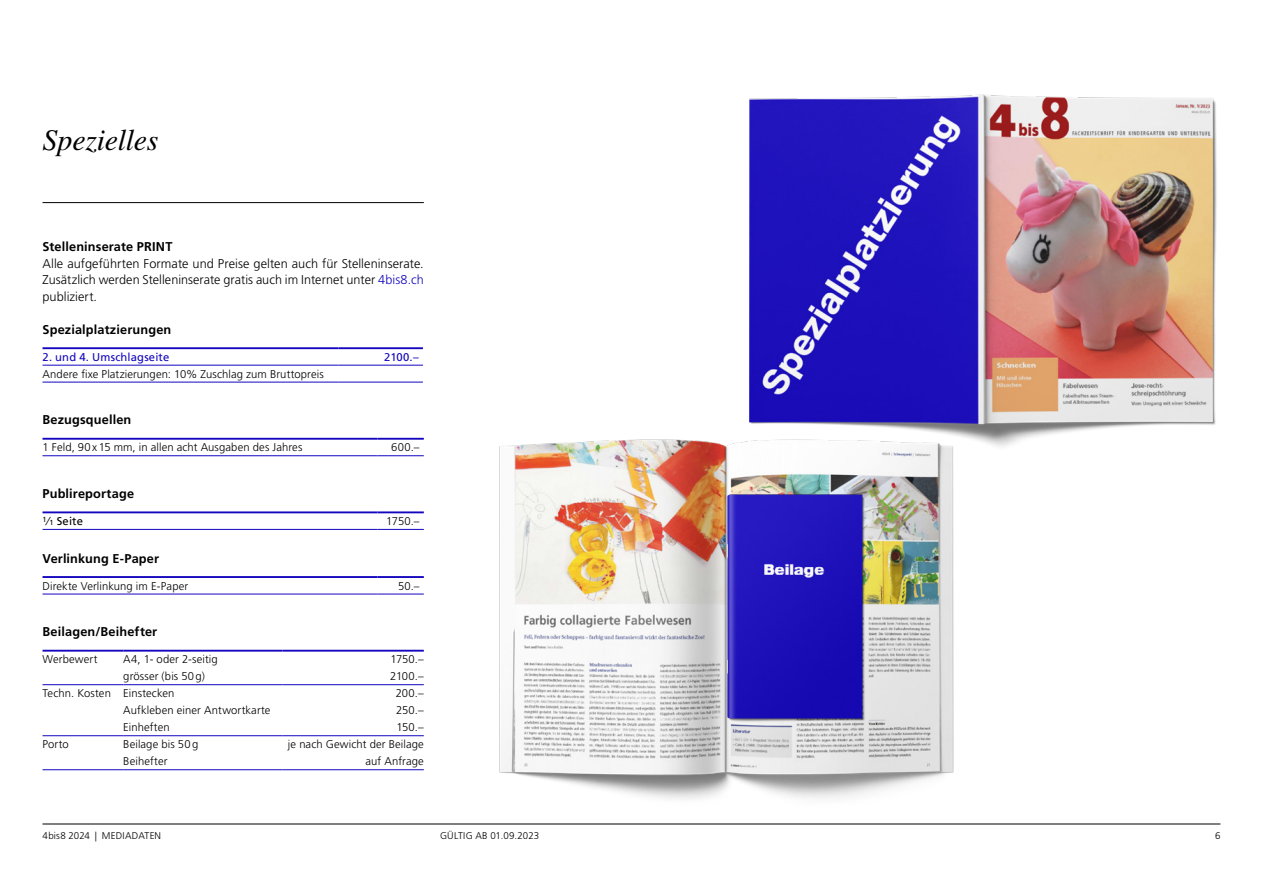
<style>
.page{position:relative;width:1263px;height:893px;background:#fff}
.page>*{position:absolute;margin:0;border:0;box-sizing:border-box;transform-origin:0 0}
.t1{font:italic 30px "Times LT Std";letter-spacing:-.01em;color:#000}
.t2{font:300 12.75px/16.5px "Frutiger LT Std";letter-spacing:.005em;color:#000;text-align:justify}
.t3{font:700 12.75px "Frutiger LT Std";letter-spacing:.01em;color:#000}
.t4{font:300 11.25px "Frutiger LT Std";letter-spacing:.01em;color:#000}
.t5{font:11.25px "Frutiger LT Std";letter-spacing:.015em;color:#1405be}
.t6{font:11.25px "Frutiger LT Std";letter-spacing:.015em;color:#000}
.t7{font:300 9.75px "Frutiger LT Std";letter-spacing:.01em;color:#000}
.s1{color:#1405be}
.s2{font-size:7.35px}
</style>
<div class="page">
<hr style="left:43px;top:824px;width:1177px;height:1px;background:#000">
<hr style="left:43px;top:365px;width:296px;height:1px;background:#1405be">
<hr style="left:339px;top:365px;width:84px;height:1px;background:#1405be">
<hr style="left:43px;top:382px;width:296px;height:1px;background:#1405be">
<hr style="left:339px;top:382px;width:84px;height:1px;background:#1405be">
<hr style="left:43px;top:347px;width:296px;height:2px;background:#1405be">
<hr style="left:339px;top:347px;width:84px;height:2px;background:#1405be">
<hr style="left:43px;top:455px;width:334px;height:1px;background:#1405be">
<hr style="left:377px;top:455px;width:47px;height:1px;background:#1405be">
<hr style="left:43px;top:438px;width:334px;height:2px;background:#1405be">
<hr style="left:377px;top:438px;width:47px;height:2px;background:#1405be">
<hr style="left:43px;top:529px;width:334px;height:1px;background:#1405be">
<hr style="left:377px;top:529px;width:47px;height:1px;background:#1405be">
<hr style="left:43px;top:511px;width:334px;height:2px;background:#1405be">
<hr style="left:377px;top:511px;width:47px;height:2px;background:#1405be">
<hr style="left:43px;top:594px;width:334px;height:1px;background:#1405be">
<hr style="left:377px;top:594px;width:47px;height:1px;background:#1405be">
<hr style="left:43px;top:576px;width:334px;height:2px;background:#1405be">
<hr style="left:377px;top:576px;width:47px;height:2px;background:#1405be">
<hr style="left:43px;top:650px;width:80px;height:2px;background:#1405be">
<hr style="left:123px;top:650px;width:160px;height:2px;background:#1405be">
<hr style="left:283px;top:650px;width:141px;height:2px;background:#1405be">
<hr style="left:43px;top:684px;width:80px;height:1px;background:#1405be">
<hr style="left:123px;top:684px;width:160px;height:1px;background:#1405be">
<hr style="left:283px;top:684px;width:141px;height:1px;background:#1405be">
<hr style="left:43px;top:735px;width:80px;height:1px;background:#1405be">
<hr style="left:123px;top:735px;width:160px;height:1px;background:#1405be">
<hr style="left:283px;top:735px;width:141px;height:1px;background:#1405be">
<hr style="left:43px;top:769px;width:80px;height:1px;background:#1405be">
<hr style="left:123px;top:769px;width:160px;height:1px;background:#1405be">
<hr style="left:283px;top:769px;width:141px;height:1px;background:#1405be">
<hr style="left:43px;top:202px;width:381px;height:1px;background:#000">
<img style="left:749px;top:94px;width:468px;height:353px">
<img style="left:499px;top:439px;width:455px;height:360px">
<img style="left:726px;top:494px;width:140px;height:229px">
<h1 class="t1" style="left:43px;top:123px;width:117px">Spezielles</h1>
<p class="t3" style="left:43px;top:239px;width:131px">Stelleninserate PRINT</p>
<p class="t2" style="left:43px;top:255px;width:383px">Alle aufgeführten Formate und Preise gelten auch für Stelleninserate.<br>Zusätzlich werden Stelleninserate gratis auch im Internet unter <span class="s1">4bis8.ch </span>publiziert.</p>
<p class="t3" style="left:43px;top:322px;width:130px">Spezialplatzierungen</p>
<p class="t5" style="left:43px;top:350px;width:128px">2. und 4. Umschlagseite</p>
<p class="t5" style="left:384px;top:350px;width:36px">2100.–</p>
<p class="t4" style="left:43px;top:368px;width:283px">Andere fixe Platzierungen: 10% Zuschlag zum Bruttopreis</p>
<p class="t3" style="left:43px;top:412px;width:90px">Bezugsquellen</p>
<p class="t4" style="left:43px;top:441px;width:261px">1 Feld, 90x15 mm, in allen acht Ausgaben des Jahres</p>
<p class="t4" style="left:391px;top:441px;width:30px">600.–</p>
<p class="t3" style="left:43px;top:486px;width:93px">Publireportage</p>
<p class="t6" style="left:43px;top:515px;width:42px"><sup>1</sup>⁄<span class="s2">1</span> Seite</p>
<p class="t4" style="left:386px;top:515px;width:35px">1750.–</p>
<p class="t3" style="left:43px;top:551px;width:118px">Verlinkung E-Paper</p>
<p class="t4" style="left:43px;top:579px;width:147px">Direkte Verlinkung im E-Paper</p>
<p class="t4" style="left:398px;top:579px;width:23px">50.–</p>
<p class="t3" style="left:43px;top:624px;width:116px">Beilagen/Beihefter</p>
<p class="t4" style="left:43px;top:653px;width:56px">Werbewert</p>
<p class="t4" style="left:123px;top:653px;width:96px">A4, 1- oder 2-seitig</p>
<p class="t4" style="left:390px;top:653px;width:35px">1750.–</p>
<p class="t4" style="left:123px;top:670px;width:83px">grösser (bis 50g)</p>
<p class="t4" style="left:390px;top:670px;width:35px">2100.–</p>
<p class="t4" style="left:43px;top:687px;width:133px">Techn. Kosten Einstecken</p>
<p class="t4" style="left:396px;top:687px;width:30px">200.–</p>
<p class="t4" style="left:123px;top:704px;width:149px">Aufkleben einer Antwortkarte</p>
<p class="t4" style="left:396px;top:704px;width:29px">250.–</p>
<p class="t4" style="left:123px;top:721px;width:48px">Einheften</p>
<p class="t4" style="left:396px;top:721px;width:29px">150.–</p>
<p class="t4" style="left:43px;top:738px;width:28px">Porto</p>
<p class="t4" style="left:123px;top:738px;width:76px">Beilage bis 50g</p>
<p class="t4" style="left:288px;top:738px;width:137px">je nach Gewicht der Beilage</p>
<p class="t4" style="left:123px;top:755px;width:46px">Beihefter</p>
<p class="t4" style="left:365px;top:755px;width:60px">auf Anfrage</p>
<p class="t7" style="left:43px;top:830px;width:120px">4bis8 2024 | MEDIADATEN</p>
<p class="t7" style="left:440px;top:830px;width:6px">gültig</p>
<p class="t7" style="left:475px;top:830px;width:65px">ab 01.09.2023</p>
<p class="t7" style="left:1215px;top:830px;width:7px">6</p>
</div>
